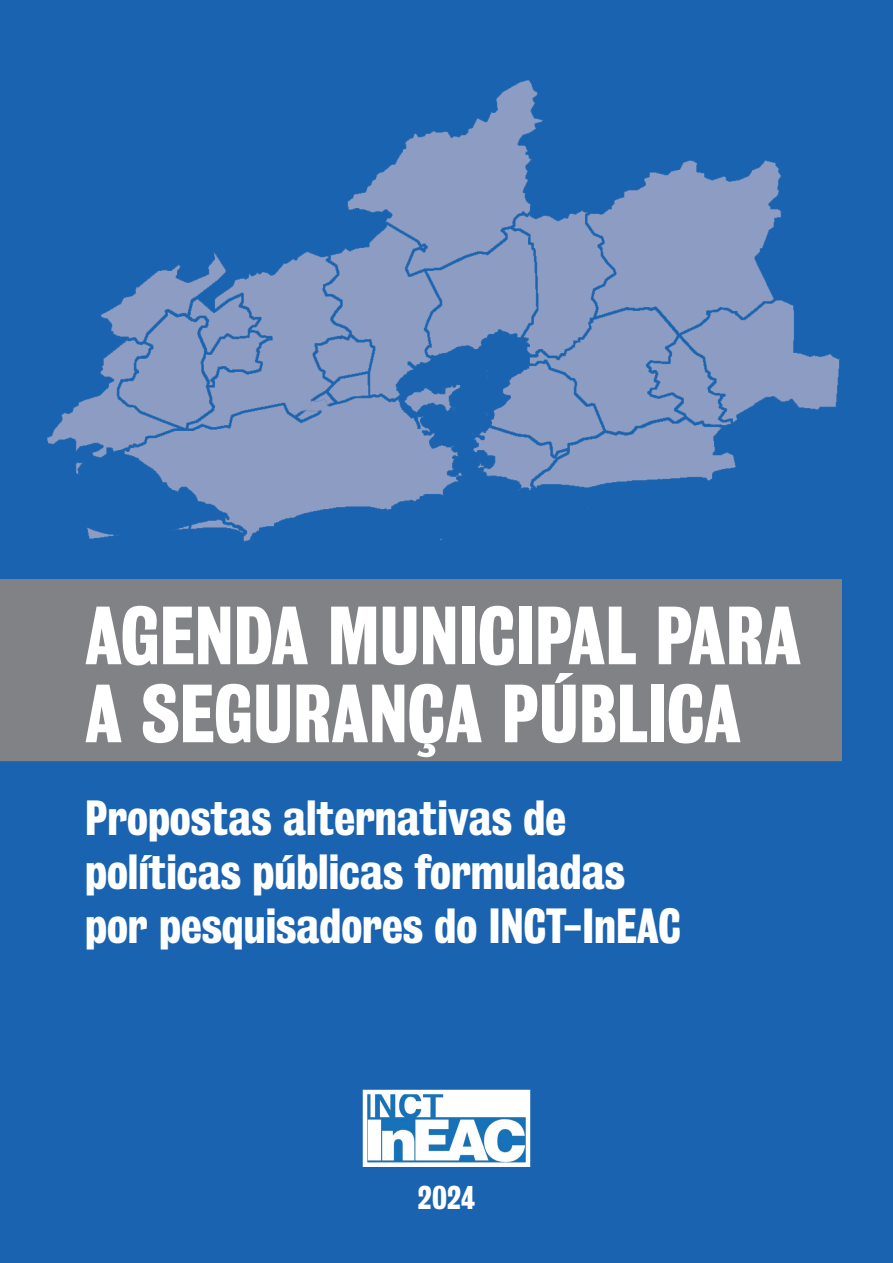
<style>
.page{position:relative;width:893px;height:1263px;background:#1963b0}
.page>*{position:absolute;margin:0;border:0;box-sizing:border-box;transform-origin:0 0}
.t1{font:700 75px/78px "Bureau Grot Condensed";color:#fff}
.t2{font:700 45px/54px "Bureau Grot Condensed";color:#fff}
.t3{font:700 30px "Bureau Grot Condensed";color:#fff}
</style>
<div class="page">
<div style="left:0;top:579px;width:842px;height:182px;background:#808285"></div>
<img style="left:368px;top:1095px;width:157px;height:67px">
<div style="left:363px;top:1090px;width:167px;height:77px;border:4px solid #fff"></div>
<img style="left:47px;top:80px;width:793px;height:462px">
<h1 class="t1" style="left:85px;top:597px;width:718px">AGENDA MUNICIPAL PARA<br>A SEGURANÇA PÚBLICA</h1>
<p class="t2" style="left:85px;top:791px;width:597px">Propostas alternativas de políticas públicas formuladas por pesquisadores do INCT-InEAC</p>
<p class="t3" style="left:418px;top:1180px;width:59px">2024</p>
</div>
